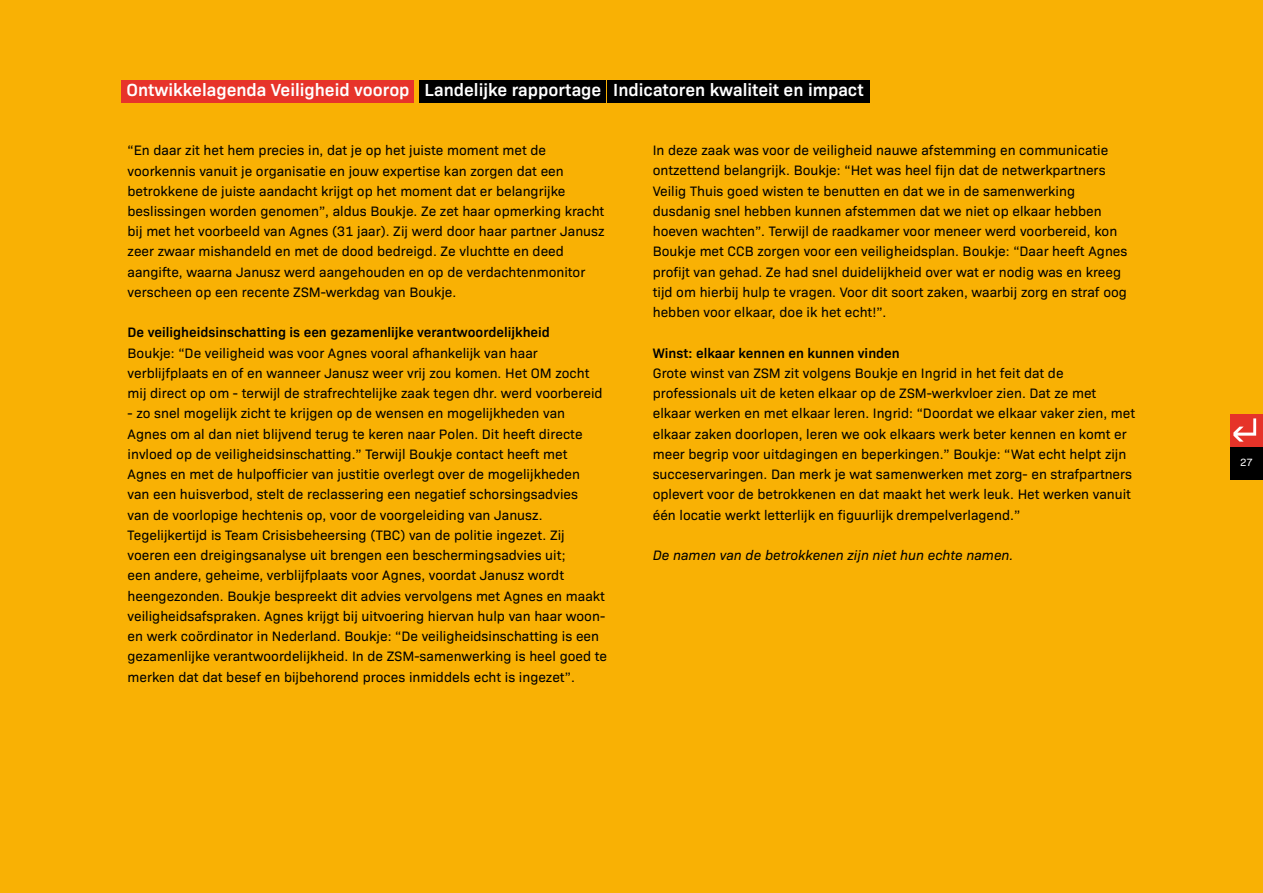
<style>
.page{position:relative;width:1263px;height:893px;background:#f9b104}
.page>*{position:absolute;margin:0;border:0;box-sizing:border-box;transform-origin:0 0}
.t1{font:600 17.7px "Bio Sans";color:#fff}
.t2{font:13.8px/20.2px "Bio Sans";color:#000}
.t3{font:600 13.8px "Bio Sans";color:#000}
.t4{font:italic 13.8px "Bio Sans";color:#000}
.t5{font:10.65px "Bio Sans";color:#fff}
</style>
<div class="page">
<div style="left:121px;top:80px;width:293px;height:22px;background:#e7332a"></div>
<div style="left:608px;top:80px;width:262px;height:22px;background:#000"></div>
<div style="left:419px;top:80px;width:186px;height:22px;background:#000"></div>
<div style="left:1230px;top:414px;width:33px;height:33px;background:#e63329"></div>
<svg style="left:1233px;top:418px;width:23px;height:24px"></svg>
<div style="left:1230px;top:447px;width:33px;height:33px;background:#000"></div>
<p class="t1" style="left:126px;top:77px;width:739px">Ontwikkelagenda Veiligheid voorop Landelijke rapportage Indicatoren kwaliteit en impact</p>
<p class="t2" style="left:128px;top:139px;width:478px">“En daar zit het hem precies in, dat je op het juiste moment met de voorkennis vanuit je organisatie en jouw expertise kan zorgen dat een betrokkene de juiste aandacht krijgt op het moment dat er belangrijke beslissingen worden genomen”, aldus Boukje. Ze zet haar opmerking kracht bij met het voorbeeld van Agnes (31 jaar). Zij werd door haar partner Janusz zeer zwaar mishandeld en met de dood bedreigd. Ze vluchtte en deed aangifte, waarna Janusz werd aangehouden en op de verdachtenmonitor verscheen op een recente ZSM-werkdag van Boukje.</p>
<p class="t3" style="left:128px;top:322px;width:424px">De veiligheidsinschatting is een gezamenlijke verantwoordelijkheid</p>
<p class="t2" style="left:128px;top:342px;width:477px">Boukje: “De veiligheid was voor Agnes vooral afhankelijk van haar verblijfplaats en of en wanneer Janusz weer vrij zou komen. Het OM zocht mij direct op om - terwijl de strafrechtelijke zaak tegen dhr. werd voorbereid</p>
<p class="t2" style="left:128px;top:402px;width:481px">- zo snel mogelijk zicht te krijgen op de wensen en mogelijkheden van Agnes om al dan niet blijvend terug te keren naar Polen. Dit heeft directe invloed op de veiligheidsinschatting.” Terwijl Boukje contact heeft met Agnes en met de hulpofficier van justitie overlegt over de mogelijkheden<br>van een huisverbod, stelt de reclassering een negatief schorsingsadvies<br>van de voorlopige hechtenis op, voor de voorgeleiding van Janusz.<br>Tegelijkertijd is Team Crisisbeheersing (TBC) van de politie ingezet. Zij voeren een dreigingsanalyse uit brengen een beschermingsadvies uit;<br>een andere, geheime, verblijfplaats voor Agnes, voordat Janusz wordt heengezonden. Boukje bespreekt dit advies vervolgens met Agnes en maakt veiligheidsafspraken. Agnes krijgt bij uitvoering hiervan hulp van haar woon&shy;en werk coördinator in Nederland. Boukje: “De veiligheidsinschatting is een gezamenlijke verantwoordelijkheid. In de ZSM-samenwerking is heel goed te merken dat dat besef en bijbehorend proces inmiddels echt is ingezet”.</p>
<p class="t2" style="left:653px;top:139px;width:476px">In deze zaak was voor de veiligheid nauwe afstemming en communicatie ontzettend belangrijk. Boukje: “Het was heel fijn dat de netwerkpartners Veilig Thuis goed wisten te benutten en dat we in de samenwerking dusdanig snel hebben kunnen afstemmen dat we niet op elkaar hebben hoeven wachten”. Terwijl de raadkamer voor meneer werd voorbereid, kon Boukje met CCB zorgen voor een veiligheidsplan. Boukje: “Daar heeft Agnes profijt van gehad. Ze had snel duidelijkheid over wat er nodig was en kreeg tijd om hierbij hulp te vragen. Voor dit soort zaken, waarbij zorg en straf oog hebben voor elkaar, doe ik het echt!”.</p>
<p class="t3" style="left:653px;top:342px;width:249px">Winst: elkaar kennen en kunnen vinden</p>
<p class="t2" style="left:653px;top:362px;width:484px">Grote winst van ZSM zit volgens Boukje en Ingrid in het feit dat de professionals uit de keten elkaar op de ZSM-werkvloer zien. Dat ze met elkaar werken en met elkaar leren. Ingrid: “Doordat we elkaar vaker zien, met elkaar zaken doorlopen, leren we ook elkaars werk beter kennen en komt er meer begrip voor uitdagingen en beperkingen.” Boukje: “Wat echt helpt zijn succeservaringen. Dan merk je wat samenwerken met zorg- en strafpartners oplevert voor de betrokkenen en dat maakt het werk leuk. Het werken vanuit één locatie werkt letterlijk en figuurlijk drempelverlagend.”</p>
<p class="t4" style="left:653px;top:545px;width:362px">De namen van de betrokkenen zijn niet hun echte namen.</p>
<p class="t5" style="left:1240px;top:455px;width:14px">27</p>
</div>
